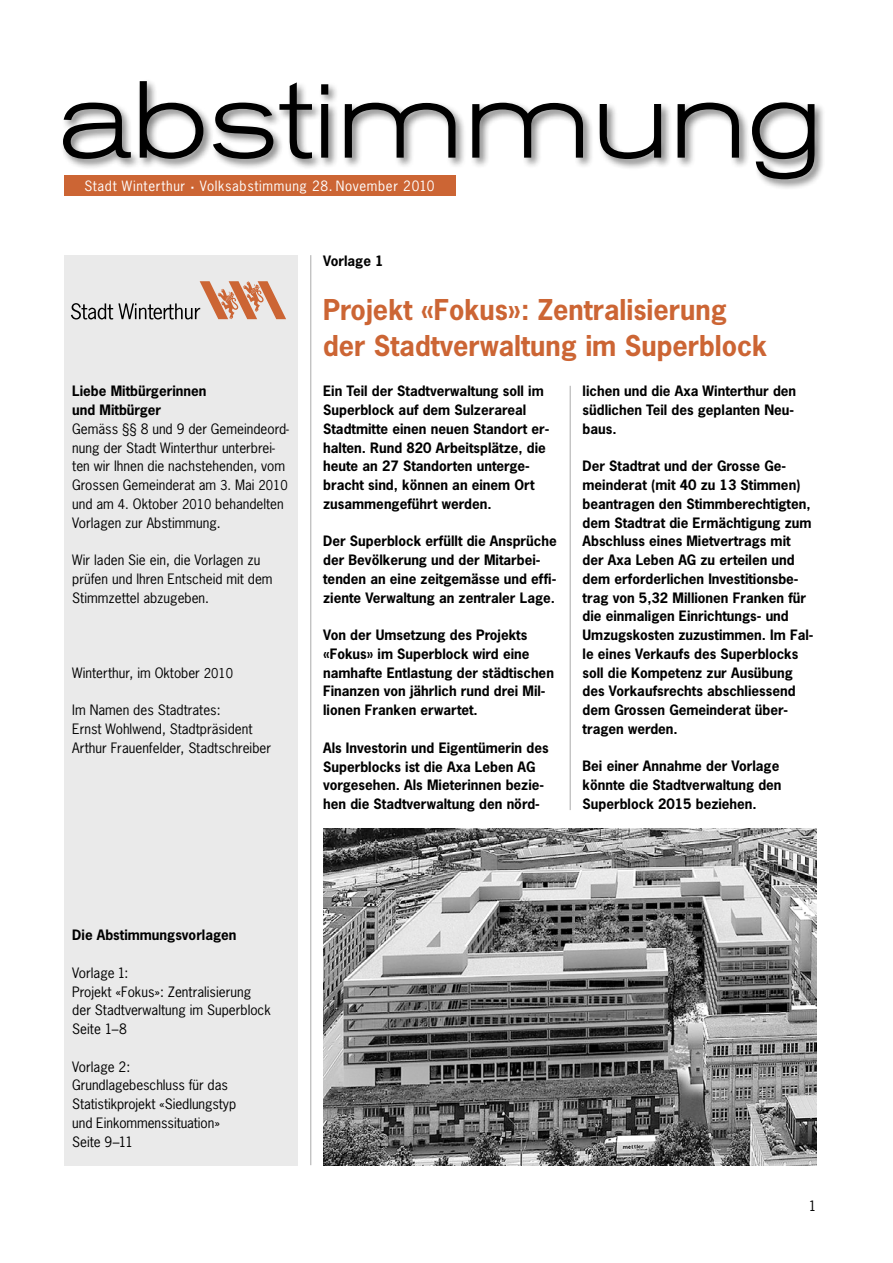
<style>
.page{position:relative;width:893px;height:1263px;background:#fff}
.page>*{position:absolute;margin:0;border:0;box-sizing:border-box;transform-origin:0 0}
.t1{font:300 expanded 108.3px "Akzidenz Grotesk BE";letter-spacing:.01em;color:#000}
.t2{font:700 27px/36px "News Gothic Std";color:#cc6534}
.t3{font:700 13.5px/18.8px "News Gothic Std";color:#000}
.t4{font:13.5px/18.8px "News Gothic Std";color:#000}
.t5{font:13.35px "News Gothic Std";letter-spacing:.05em;color:#fff}
.s1{font-weight:700}
.s2{font-size:12.75px}
</style>
<div class="page">
<div style="left:64px;top:255px;width:234px;height:910px;background:#eaeaea"></div>
<hr style="left:310px;top:255px;width:1px;height:910px;background:#aaa">
<hr style="left:570px;top:386px;width:1px;height:424px;background:#aaa">
<svg style="left:71px;top:281px;width:215px;height:38px"></svg>
<div style="left:60px;top:78px;width:766px;height:113px;background:#000;opacity:.5"></div>
<div style="left:64px;top:175px;width:391px;height:21px;background:#cc6534"></div>
<img style="left:323px;top:828px;width:493px;height:337px">
<h1 class="t1" style="left:59px;top:59px;width:765px">abstimmung</h1>
<p class="t5" style="left:84px;top:177px;width:102px">Stadt Winterthur</p>
<p class="t5" style="left:89px;top:177px;width:347px">Stadt Winterthur <span class="s1">··</span>Volksabstimmung 28. November 2010</p>
<p class="t5" style="left:204px;top:177px;width:238px">Volksabstimmung 30. November 2008</p>
<p class="t3" style="left:72px;top:382px;width:136px">Liebe Mitbürgerinnen und Mitbürger</p>
<p class="t4" style="left:72px;top:419px;width:218px">Gemäss §§ 8 und 9 der Gemeindeord&shy;nung der Stadt Winterthur unterbrei&shy;ten wir Ihnen die nachstehenden, vom Grossen Gemeinderat am <span class="s2">3.</span> Mai <span class="s2">2010 </span>und am <span class="s2">4.</span> Oktober <span class="s2">2010</span> behandelten Vorlagen zur Abstimmung.</p>
<p class="t4" style="left:72px;top:551px;width:202px">Wir laden Sie ein, die Vorlagen zu prüfen und Ihren Entscheid mit dem<br>Stimmzettel abzugeben.</p>
<p class="t4" style="left:72px;top:663px;width:163px">Winterthur, im Oktober <span class="s2">2010</span></p>
<p class="t4" style="left:72px;top:701px;width:200px">Im Namen des Stadtrates:<br>Ernst Wohlwend, Stadtpräsident<br>Arthur Frauenfelder, Stadtschreiber</p>
<p class="t3" style="left:323px;top:251px;width:62px">Vorlage 1</p>
<h2 class="t2" style="left:323px;top:291px;width:446px">Projekt «Fokus»: Zentralisierung der Stadtverwaltung im Superblock</h2>
<p class="t3" style="left:323px;top:382px;width:228px">Ein Teil der Stadtverwaltung soll im Superblock auf dem Sulzerareal Stadtmitte einen neuen Standort er&shy;halten. Rund 820 Arbeitsplätze, die heute an 27 Standorten unterge&shy;bracht sind, können an einem Ort zusammengeführt werden.</p>
<p class="t3" style="left:323px;top:532px;width:235px">Der Superblock erfüllt die Ansprüche der Bevölkerung und der Mitarbei&shy;tenden an eine zeitgemässe und effi&shy;ziente Verwaltung an zentraler Lage.</p>
<p class="t3" style="left:323px;top:625px;width:232px">Von der Umsetzung des Projekts «Fokus» im Superblock wird eine namhafte Entlastung der städtischen<br>Finanzen von jährlich rund drei Mil&shy;lionen Franken erwartet.</p>
<p class="t3" style="left:323px;top:738px;width:227px">Als Investorin und Eigentümerin des Superblocks ist die Axa Leben AG vorgesehen. Als Mieterinnen bezie&shy;hen die Stadtverwaltung den nörd-</p>
<p class="t3" style="left:583px;top:382px;width:215px">lichen und die Axa Winterthur den südlichen Teil des geplanten Neu&shy;baus.</p>
<p class="t3" style="left:583px;top:457px;width:232px">Der Stadtrat und der Grosse Ge&shy;meinderat (mit 40 zu 13 Stimmen) beantragen den Stimmberechtigten, dem Stadtrat die Ermächtigung zum<br>Abschluss eines Mietvertrags mit der Axa Leben AG zu erteilen und dem erforderlichen Investitionsbe&shy;trag von 5,32 Millionen Franken für die einmaligen Einrichtungs- und<br>Umzugskosten zuzustimmen. Im Fal&shy;le eines Verkaufs des Superblocks soll die Kompetenz zur Ausübung des Vorkaufsrechts abschliessend dem Grossen Gemeinderat über&shy;tragen werden.</p>
<p class="t3" style="left:583px;top:757px;width:200px">Bei einer Annahme der Vorlage könnte die Stadtverwaltung den<br>Superblock 2015 beziehen.</p>
<p class="t3" style="left:72px;top:925px;width:166px">Die Abstimmungsvorlagen</p>
<p class="t4" style="left:72px;top:963px;width:200px">Vorlage 1:<br>Projekt «Fokus»: Zentralisierung der Stadtverwaltung im Superblock<br>Seite 1–8</p>
<p class="t4" style="left:72px;top:1057px;width:165px">Vorlage 2:<br>Grundlagebeschluss für das<br>Statistikprojekt «Siedlungstyp und Einkommenssituation»<br>Seite 9–11</p>
<p class="t4" style="left:809px;top:1197px;width:9px">1</p>
</div>
